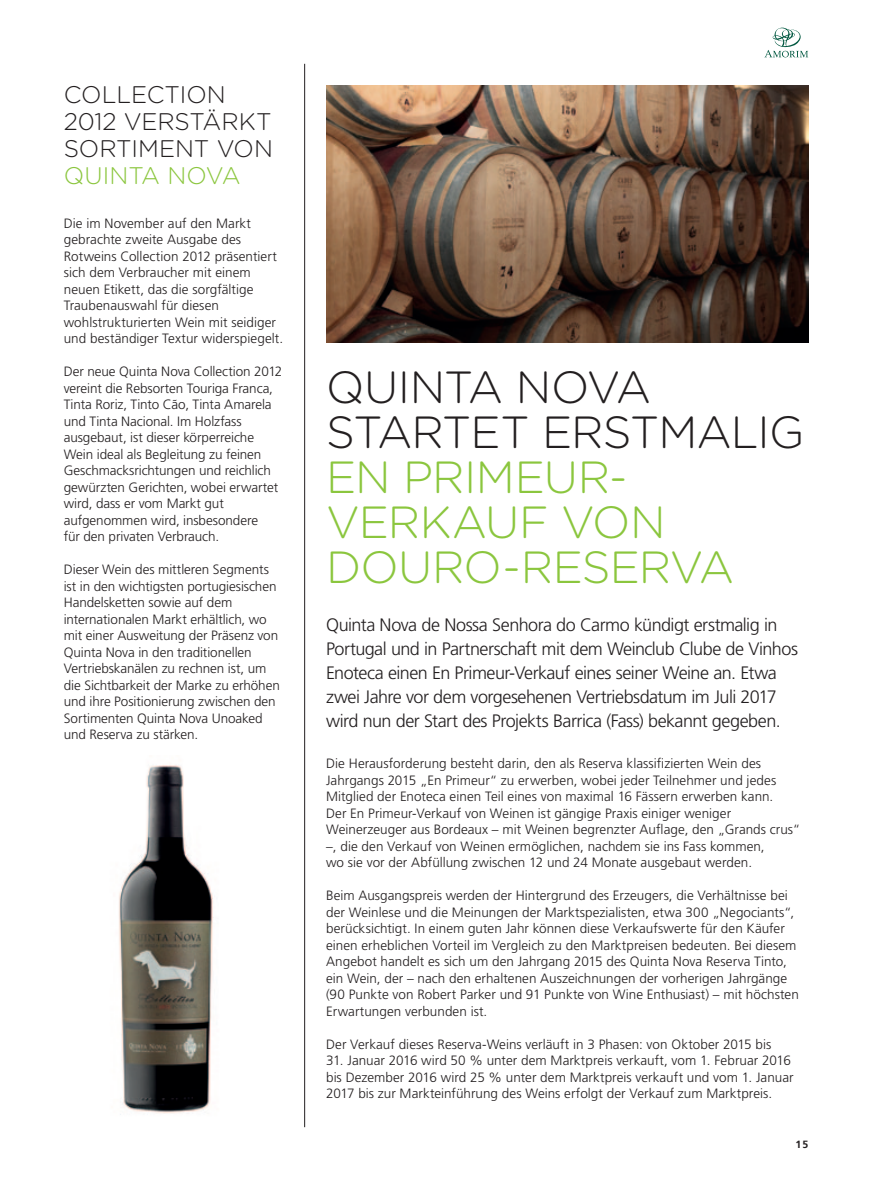
<style>
.page{position:relative;width:872px;height:1191px;background:#fff}
.page>*{position:absolute;margin:0;border:0;box-sizing:border-box;transform-origin:0 0}
.t1{font:300 45px/45px "Gotham Rounded";letter-spacing:-.02em;color:#8bc63e}
.t2{font:300 45px/45px "Gotham Rounded";letter-spacing:-.025em;color:#231f20}
.t3{font:300 24px/27px "Gotham Rounded";letter-spacing:-.005em;color:#231f20}
.t4{font:300 24px "Gotham Rounded";color:#8bc63e}
.t5{font:300 18px/24px "Frutiger LT Std";letter-spacing:-.03em;color:#231f20}
.t6{font:300 13.5px/16.5px "Frutiger LT Std";color:#231f20}
.t7{font:700 10.5px "Frutiger LT Std";color:#231f20}
</style>
<div class="page">
<svg style="left:765px;top:28px;width:43px;height:29px"></svg>
<hr style="left:304px;top:64px;width:1px;height:1063px;background:#231f20">
<img style="left:119px;top:765px;width:95px;height:350px">
<img style="left:326px;top:85px;width:482px;height:257px">
<h2 class="t3" style="left:64px;top:80px;width:211px">COLLECTION<br>2012 VERSTÄRKT<br>SORTIMENT VON</h2>
<h2 class="t4" style="left:64px;top:160px;width:179px">QUINTA NOVA</h2>
<p class="t6" style="left:64px;top:215px;width:221px">Die im November auf den Markt gebrachte zweite Ausgabe des Rotweins Collection 2012 präsentiert sich dem Verbraucher mit einem neuen Etikett, das die sorgfältige Traubenauswahl für diesen wohlstrukturierten Wein mit seidiger und beständiger Textur widerspiegelt.</p>
<p class="t6" style="left:64px;top:363px;width:220px">Der neue Quinta Nova Collection 2012 vereint die Rebsorten Touriga Franca, Tinta Roriz, Tinto Cão, Tinta Amarela und Tinta Nacional. Im Holzfass ausgebaut, ist dieser körperreiche Wein ideal als Begleitung zu feinen Geschmacksrichtungen und reichlich gewürzten Gerichten, wobei erwartet wird, dass er vom Markt gut aufgenommen wird, insbesondere<br>für den privaten Verbrauch.</p>
<p class="t6" style="left:64px;top:561px;width:218px">Dieser Wein des mittleren Segments ist in den wichtigsten portugiesischen Handelsketten sowie auf dem internationalen Markt erhältlich, wo mit einer Ausweitung der Präsenz von Quinta Nova in den traditionellen Vertriebskanälen zu rechnen ist, um die Sichtbarkeit der Marke zu erhöhen und ihre Positionierung zwischen den Sortimenten Quinta Nova Unoaked und Reserva zu stärken.</p>
<h1 class="t2" style="left:326px;top:363px;width:480px">QUINTA NOVA<br>STARTET ERSTMALIG</h1>
<h1 class="t1" style="left:326px;top:453px;width:410px">EN PRIMEUR-<br>VERKAUF VON<br>DOURO-RESERVA</h1>
<p class="t5" style="left:326px;top:613px;width:473px">Quinta Nova de Nossa Senhora do Carmo kündigt erstmalig in Portugal und in Partnerschaft mit dem Weinclub Clube de Vinhos Enoteca einen En Primeur-Verkauf eines seiner Weine an. Etwa zwei Jahre vor dem vorgesehenen Vertriebsdatum im Juli 2017 wird nun der Start des Projekts Barrica (Fass) bekannt gegeben.</p>
<p class="t6" style="left:326px;top:755px;width:475px">Die Herausforderung besteht darin, den als Reserva klassifizierten Wein des Jahrgangs 2015 „En Primeur“ zu erwerben, wobei jeder Teilnehmer und jedes Mitglied der Enoteca einen Teil eines von maximal 16 Fässern erwerben kann.<br>Der En Primeur-Verkauf von Weinen ist gängige Praxis einiger weniger Weinerzeuger aus Bordeaux – mit Weinen begrenzter Auflage, den „Grands crus“ –, die den Verkauf von Weinen ermöglichen, nachdem sie ins Fass kommen,<br>wo sie vor der Abfüllung zwischen 12 und 24 Monate ausgebaut werden.</p>
<p class="t6" style="left:326px;top:887px;width:474px">Beim Ausgangspreis werden der Hintergrund des Erzeugers, die Verhältnisse bei der Weinlese und die Meinungen der Marktspezialisten, etwa 300 „Negociants“, berücksichtigt. In einem guten Jahr können diese Verkaufswerte für den Käufer einen erheblichen Vorteil im Vergleich zu den Marktpreisen bedeuten. Bei diesem Angebot handelt es sich um den Jahrgang 2015 des Quinta Nova Reserva Tinto, ein Wein, der – nach den erhaltenen Auszeichnungen der vorherigen Jahrgänge (90 Punkte von Robert Parker und 91 Punkte von Wine Enthusiast) – mit höchsten Erwartungen verbunden ist.</p>
<p class="t6" style="left:326px;top:1035px;width:446px">Der Verkauf dieses Reserva-Weins verläuft in 3 Phasen: von Oktober 2015 bis</p>
<p class="t6" style="left:326px;top:1052px;width:469px">31. Januar 2016 wird 50 % unter dem Marktpreis verkauft, vom 1. Februar 2016 bis Dezember 2016 wird 25 % unter dem Marktpreis verkauft und vom 1. Januar<br>2017 bis zur Markteinführung des Weins erfolgt der Verkauf zum Marktpreis.</p>
<p class="t7" style="left:795px;top:1138px;width:14px">15</p>
</div>
